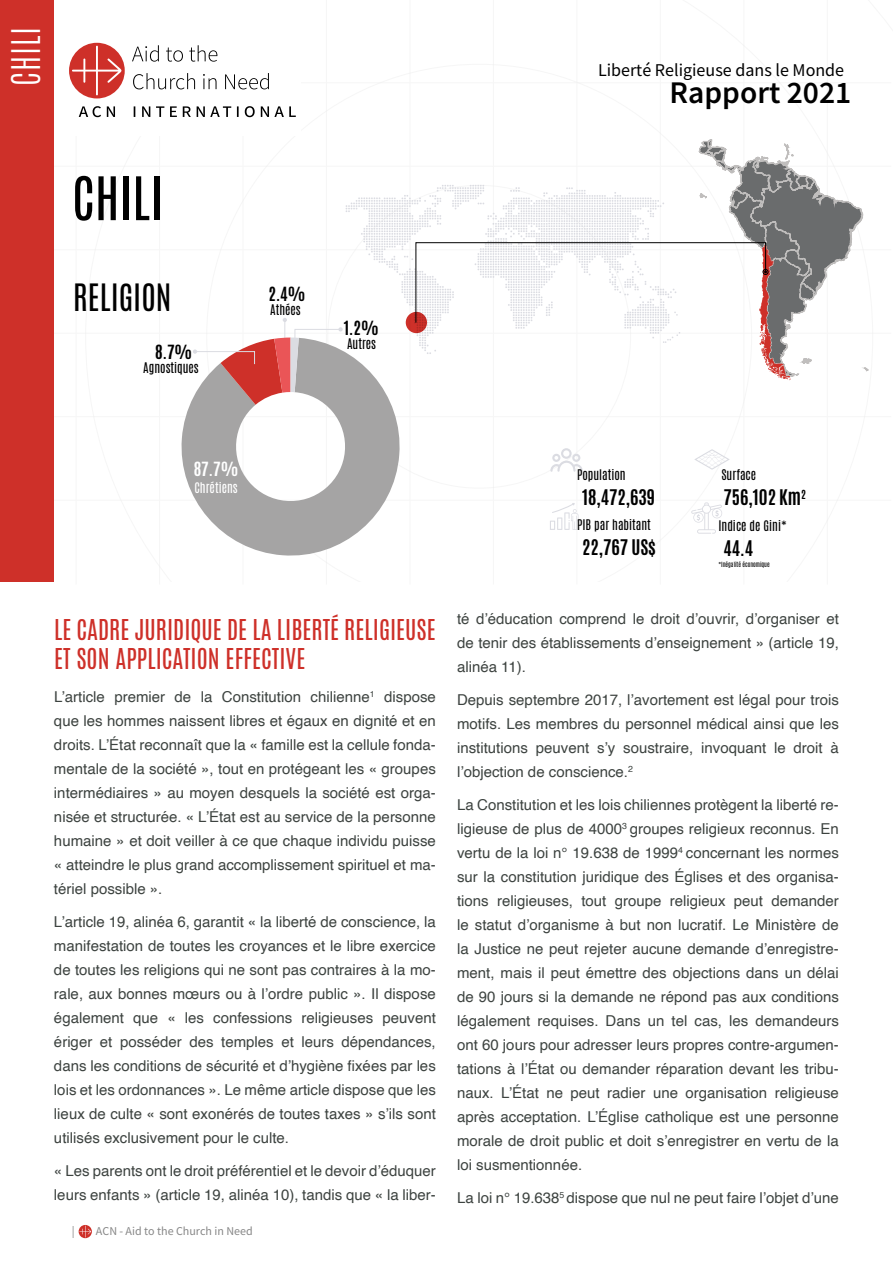
<style>
.page{position:relative;width:893px;height:1263px;background:#fff}
.page>*{position:absolute;margin:0;border:0;box-sizing:border-box;transform-origin:0 0}
.t1{font:51px "Antonio";color:#000}
.t2{font:300 33px "Antonio";letter-spacing:.025em;color:#fff}
.t3{font:600 31.5px "Source Sans Pro";color:#000}
.t4{font:31.5px "Antonio";color:#000}
.t5{font:24px/28.8px "Antonio";color:#ce3029}
.t6{font:700 18px "Antonio";color:#000}
.t7{font:18px "Source Sans Pro";color:#000}
.t8{font:700 16.35px "Antonio";color:#000}
.t9{font:700 16.35px "Antonio";color:#fff}
.t10{font:15px/24px "Helvetica";color:#3d4340;text-align:justify}
.t11{font:12.3px "Antonio";color:#000}
.t12{font:12.3px "Antonio";color:#fff}
.t13{font:12px "Source Sans Pro";color:#878787}
.t14{font:6px "Antonio";color:#000}
</style>
<div class="page">
<svg style="left:79px;top:1225px;width:12px;height:12px"></svg>
<hr style="left:76px;top:0;width:1px;height:584px;background:#ededed">
<hr style="left:159px;top:0;width:1px;height:584px;background:#ededed">
<hr style="left:243px;top:0;width:1px;height:584px;background:#ededed">
<hr style="left:326px;top:0;width:1px;height:584px;background:#ededed">
<hr style="left:410px;top:0;width:1px;height:584px;background:#ededed">
<hr style="left:493px;top:0;width:1px;height:584px;background:#ededed">
<hr style="left:577px;top:0;width:1px;height:584px;background:#ededed">
<hr style="left:660px;top:0;width:1px;height:584px;background:#ededed">
<hr style="left:744px;top:0;width:1px;height:584px;background:#ededed">
<hr style="left:827px;top:0;width:1px;height:584px;background:#ededed">
<div style="left:0;top:0;width:53px;height:581px;background:#ce3029"></div>
<div style="left:54px;top:0;width:247px;height:136px;background:#fff"></div>
<svg style="left:132px;top:45px;width:164px;height:72px"></svg>
<svg style="left:79px;top:106px;width:36px;height:11px"></svg>
<div style="left:69px;top:43px;width:56px;height:55px;background:#ce3029;border-radius:50%"></div>
<svg style="left:72px;top:46px;width:49px;height:49px"></svg>
<svg style="left:550px;top:448px;width:32px;height:24px"></svg>
<svg style="left:550px;top:503px;width:28px;height:27px"></svg>
<svg style="left:691px;top:502px;width:31px;height:32px"></svg>
<svg style="left:694px;top:449px;width:36px;height:21px"></svg>
<svg style="left:181px;top:398px;width:219px;height:162px;fill:#a5a4a4"></svg>
<svg style="left:193px;top:140px;width:675px;height:265px"></svg>
<h2 class="t2" style="left:2px;top:86px;width:60px;rotate:-90deg">CHILI</h2>
<h1 class="t1" style="left:72px;top:161px;width:93px">CHILI</h1>
<h3 class="t4" style="left:73px;top:274px;width:100px">RELIGION</h3>
<p class="t8" style="left:155px;top:339px;width:39px">8.7%</p>
<p class="t11" style="left:143px;top:358px;width:57px">Agnostiques</p>
<p class="t8" style="left:268px;top:282px;width:39px">2.4%</p>
<p class="t11" style="left:270px;top:301px;width:32px">Athées</p>
<p class="t8" style="left:344px;top:316px;width:36px">1.2%</p>
<p class="t11" style="left:347px;top:335px;width:31px">Autres</p>
<p class="t7" style="left:598px;top:59px;width:248px">Liberté Religieuse dans le Monde</p>
<h3 class="t3" style="left:670px;top:72px;width:183px">Rapport 2021</h3>
<p class="t9" style="left:194px;top:457px;width:46px">87.7%</p>
<p class="t12" style="left:194px;top:478px;width:45px">Chrétiens</p>
<h3 class="t5" style="left:54px;top:615px;width:383px">LE CADRE JURIDIQUE DE LA LIBERTÉ RELIGIEUSE<br>ET SON APPLICATION EFFECTIVE</h3>
<p class="t10" style="left:54px;top:685px;width:383px">L’article premier de la Constitution chilienne<sup>1</sup> dispose que les hommes naissent libres et égaux en dignité et en droits. L’État reconnaît que la « famille est la cellule fonda&shy;mentale de la société », tout en protégeant les « groupes intermédiaires » au moyen desquels la société est orga&shy;nisée et structurée. « L’État est au service de la personne humaine » et doit veiller à ce que chaque individu puisse « atteindre le plus grand accomplissement spirituel et ma&shy;tériel possible ».</p>
<p class="t10" style="left:54px;top:910px;width:383px">L’article 19, alinéa 6, garantit « la liberté de conscience, la manifestation de toutes les croyances et le libre exercice de toutes les religions qui ne sont pas contraires à la mo&shy;rale, aux bonnes mœurs ou à l’ordre public ». Il dispose également que « les confessions religieuses peuvent ériger et posséder des temples et leurs dépendances, dans les conditions de sécurité et d’hygiène fixées par les lois et les ordonnances ». Le même article dispose que les lieux de culte « sont exonérés de toutes taxes » s’ils sont utilisés exclusivement pour le culte.</p>
<p class="t10" style="left:54px;top:1159px;width:383px">« Les parents ont le droit préférentiel et le devoir d’éduquer leurs enfants » (article 19, alinéa 10), tandis que « la liber-</p>
<p class="t13" style="left:72px;top:1223px;width:4px">|</p>
<p class="t13" style="left:96px;top:1223px;width:158px">ACN - Aid to the Church in Need</p>
<p class="t11" style="left:577px;top:465px;width:50px">Population</p>
<p class="t11" style="left:721px;top:465px;width:36px">Surface</p>
<p class="t6" style="left:582px;top:484px;width:75px">18,472,639</p>
<p class="t6" style="left:723px;top:484px;width:84px">756,102 Km<sup>2</sup></p>
<p class="t11" style="left:577px;top:516px;width:75px">PIB par habitant</p>
<p class="t6" style="left:582px;top:534px;width:76px">22,767 US$</p>
<p class="t11" style="left:718px;top:516px;width:70px">Indice de Gini*</p>
<p class="t14" style="left:718px;top:560px;width:53px">*Inégalité économique</p>
<p class="t6" style="left:723px;top:535px;width:31px">44.4</p>
<p class="t10" style="left:457px;top:607px;width:383px">té d’éducation comprend le droit d’ouvrir, d’organiser et de tenir des établissements d’enseignement » (article 19, alinéa 11).</p>
<p class="t10" style="left:457px;top:688px;width:383px">Depuis septembre 2017, l’avortement est légal pour trois motifs. Les membres du personnel médical ainsi que les institutions peuvent s’y soustraire, invoquant le droit à l’objection de conscience.<sup>2</sup></p>
<p class="t10" style="left:457px;top:793px;width:383px">La Constitution et les lois chiliennes protègent la liberté re&shy;ligieuse de plus de 4000<sup>3</sup> groupes religieux reconnus. En vertu de la loi n° 19.638 de 1999<sup>4</sup> concernant les normes sur la constitution juridique des Églises et des organisa&shy;tions religieuses, tout groupe religieux peut demander le statut d’organisme à but non lucratif. Le Ministère de la Justice ne peut rejeter aucune demande d’enregistre&shy;ment, mais il peut émettre des objections dans un délai de 90 jours si la demande ne répond pas aux conditions légalement requises. Dans un tel cas, les demandeurs ont 60 jours pour adresser leurs propres contre-argumen&shy;tations à l’État ou demander réparation devant les tribu&shy;naux. L’État ne peut radier une organisation religieuse après acceptation. L’Église catholique est une personne morale de droit public et doit s’enregistrer en vertu de la loi susmentionnée.</p>
<p class="t10" style="left:457px;top:1186px;width:383px">La loi n° 19.638<sup>5</sup> dispose que nul ne peut faire l’objet d’une</p>
</div>
